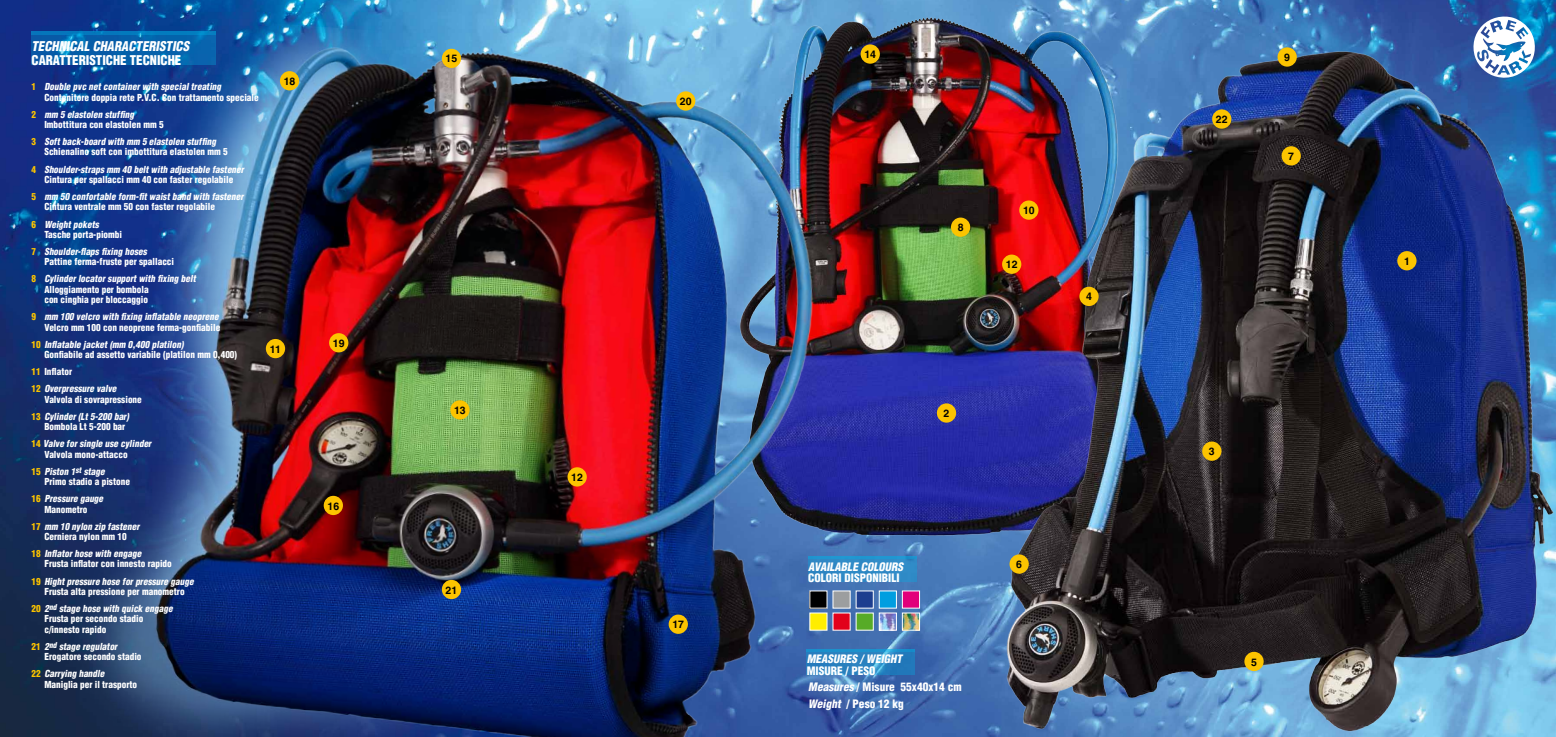
<style>
.page{position:relative;width:1556px;height:737px;background:#fff}
.page>*{position:absolute;margin:0;border:0;box-sizing:border-box;transform-origin:0 0}
.t1{font:italic 900 condensed 13.12px "Helvetica";color:#fff}
.t2{font:900 condensed 13.12px "Helvetica";color:#fff}
.t3{font:900 condensed 11.38px/16.6px "Helvetica";color:#fff}
.t4{font:italic 900 condensed 11.38px "Helvetica";color:#fff}
.t5{font:700 10.5px "Helvetica";color:#000}
.t6{font:900 condensed 9.45px/10.3px "Helvetica";color:#fff}
.t7{font:italic 900 condensed 9.45px/17.2px "Helvetica";letter-spacing:-.225em;color:#fff}
.s1{color:#fcc400}
.s2{font-style:italic}
.s3{font-style:normal;color:#fcc400}
.s4{font-style:normal}
</style>
<div class="page">
<img style="left:0;top:0;width:981px;height:737px">
<img style="left:726px;top:4px;width:255px;height:561px">
<div style="left:860px;top:44px;width:19px;height:20px;background:#fcc400;border-radius:50%"></div>
<div style="left:950px;top:217px;width:20px;height:20px;background:#fcc400;border-radius:50%"></div>
<img style="left:981px;top:0;width:574px;height:737px">
<svg style="left:32px;top:35px;width:35px;height:29px"></svg>
<img style="left:67px;top:13px;width:798px;height:724px">
<div style="left:324px;top:496px;width:19px;height:19px;background:#fcc400;border-radius:50%"></div>
<div style="left:266px;top:339px;width:19px;height:19px;background:#fcc400;border-radius:50%"></div>
<div style="left:1019px;top:200px;width:19px;height:20px;background:#fcc400;border-radius:50%"></div>
<div style="left:442px;top:49px;width:19px;height:19px;background:#fcc400;border-radius:50%"></div>
<svg style="left:32px;top:31px;width:184px;height:4px"></svg>
<svg style="left:1471px;top:15px;width:65px;height:65px"></svg>
<svg style="left:806px;top:651px;width:109px;height:23px;background:#2983c1"></svg>
<hr style="left:806px;top:649px;width:109px;height:2px;background:#00b0e6">
<div style="left:808px;top:556px;width:108px;height:26px;background:#2f89c6"></div>
<hr style="left:808px;top:556px;width:108px;height:3px;background:#00b0e6">
<div style="left:809px;top:591px;width:18px;height:17px;background:#000"></div>
<div style="left:832px;top:590px;width:18px;height:18px;background:#9c9e9f;border:1px solid #fff"></div>
<div style="left:855px;top:590px;width:18px;height:18px;background:#1d3e8f"></div>
<div style="left:878px;top:590px;width:18px;height:18px;background:#009ee0"></div>
<div style="left:901px;top:590px;width:18px;height:18px;background:#e2007a"></div>
<div style="left:809px;top:612px;width:18px;height:18px;background:#ffed00"></div>
<div style="left:832px;top:612px;width:18px;height:18px;background:#e2001a"></div>
<div style="left:855px;top:612px;width:18px;height:18px;background:#57ab27"></div>
<img style="left:880px;top:614px;width:14px;height:14px">
<div style="left:878px;top:612px;width:18px;height:18px;border:1px solid #fff"></div>
<img style="left:903px;top:614px;width:14px;height:14px">
<div style="left:280px;top:71px;width:19px;height:19px;background:#fcc400;border-radius:50%"></div>
<div style="left:676px;top:91px;width:19px;height:20px;background:#fcc400;border-radius:50%"></div>
<div style="left:442px;top:580px;width:19px;height:19px;background:#fcc400;border-radius:50%"></div>
<div style="left:450px;top:400px;width:19px;height:19px;background:#fcc400;border-radius:50%"></div>
<div style="left:567px;top:467px;width:19px;height:19px;background:#fcc400;border-radius:50%"></div>
<div style="left:668px;top:614px;width:20px;height:20px;background:#fcc400;border-radius:50%"></div>
<div style="left:936px;top:403px;width:20px;height:19px;background:#fcc400;border-radius:50%"></div>
<div style="left:1079px;top:287px;width:19px;height:19px;background:#fcc400;border-radius:50%"></div>
<div style="left:1009px;top:554px;width:19px;height:19px;background:#fcc400;border-radius:50%"></div>
<div style="left:1244px;top:652px;width:19px;height:19px;background:#fcc400;border-radius:50%"></div>
<div style="left:1202px;top:441px;width:19px;height:20px;background:#fcc400;border-radius:50%"></div>
<div style="left:1397px;top:251px;width:19px;height:19px;background:#fcc400;border-radius:50%"></div>
<div style="left:1281px;top:146px;width:19px;height:19px;background:#fcc400;border-radius:50%"></div>
<div style="left:1002px;top:254px;width:19px;height:20px;background:#fcc400;border-radius:50%"></div>
<div style="left:329px;top:333px;width:19px;height:19px;background:#fcc400;border-radius:50%"></div>
<div style="left:1211px;top:109px;width:20px;height:20px;background:#fcc400;border-radius:50%"></div>
<div style="left:1277px;top:47px;width:19px;height:20px;background:#fcc400;border-radius:50%"></div>
<h1 class="t1" style="left:32px;top:38px;width:35px">Technica</h1>
<h1 class="t1" style="left:84px;top:38px;width:46px">l characte</h1>
<h1 class="t1" style="left:148px;top:38px;width:14px">ristics</h1>
<h1 class="t2" style="left:32px;top:52px;width:29px">Caratte</h1>
<h1 class="t2" style="left:79px;top:52px;width:14px">ristic</h1>
<h1 class="t2" style="left:113px;top:52px;width:24px">he tecnic</h1>
<h1 class="t2" style="left:168px;top:52px;width:14px">he</h1>
<p class="t6" style="left:44px;top:81px;width:216px;text-indent:-13px"><span class="s1">1</span> <span class="s2">Double pvc netcontainerwith specialtreating<br></span>Contenitore doppia rete P.V.C. Con trattamento speciale</p>
<p class="t6" style="left:44px;top:109px;width:121px;text-indent:-13px"><span class="s1">2</span> <span class="s2">mm 5 elastolen stuffing<br></span>Imbottitura con elastolen mm 5</p>
<p class="t6" style="left:44px;top:136px;width:185px;text-indent:-13px"><span class="s1">3</span> <span class="s2">Softback-board with mm 5 elastolen stuffing<br></span>Schienalino soft con imbottitura elastolen mm 5</p>
<p class="t7" style="left:32px;top:164px;width:216px;line-height:10.3px;text-align:center"><span class="s3">4</span> Shoulder-straps mm 40 beltwith adjustable fastener<br><span class="s4">Cintura per spallacci mm 40 con faster regolabile</span></p>
<p class="t7" style="left:44px;top:191px;width:203px;line-height:10.3px;text-indent:-13px"><span class="s3">5</span> mm 50 confortable form-fitwaistband with fastener<br><span class="s4">Cintura ventrale mm 50 con faster regolabile</span></p>
<p class="t6" style="left:44px;top:219px;width:79px;text-indent:-13px"><span class="s1">6</span> <span class="s2">Weightpokets<br></span>Tasche porta-piombi</p>
<p class="t6" style="left:44px;top:246px;width:131px;text-indent:-13px"><span class="s1">7</span> <span class="s2">Shoulder-flaps fixing hoses<br></span>Pattine ferma-fruste per spallacci</p>
<p class="t6" style="left:44px;top:274px;width:155px;text-indent:-13px"><span class="s1">8</span> <span class="s2">Cylinderlocatorsupportwith fixing belt<br></span>Alloggiamento per bombola<br>con cinghia per bloccaggio</p>
<p class="t7" style="left:32px;top:311px;width:191px;line-height:10.3px;text-align:right"><span class="s3">9</span> mm 100 velcro with fixing inflatable neoprene<br><span class="s4">Velcro mm 100 con neoprene ferma-gonfiabile</span></p>
<p class="t6" style="left:44px;top:339px;width:194px;text-indent:-13px"><span class="s1">1 0</span> <span class="s2">Inflatable jacket(mm 0,400 platilon)<br></span>Gonfiabile ad assetto variabile (platilon mm 0,400)</p>
<p class="t7" style="left:32px;top:363px;width:89px"><span class="s3">11</span> <span class="s4">Inflator<br></span><span class="s3">1 2</span> Overpressure valve</p>
<p class="t6" style="left:32px;top:390px;width:112px;line-height:17.2px;text-indent:13px">Valvola di sovrapressione<br><span class="s1">1 3</span> <span class="s2">Cylinder(Lt5-200 bar)</span></p>
<p class="t7" style="left:32px;top:418px;width:123px;text-indent:13px"><span class="s4">Bombola Lt 5-200 bar<br></span><span class="s3">1 4</span> Valve forsingle use cylinder</p>
<p class="t6" style="left:32px;top:445px;width:98px;line-height:17.2px;text-indent:13px">Valvola mono-attacco<br><span class="s1">1 5</span> <span class="s2">Piston 1</span><sup>st</sup> <span class="s2">stage</span></p>
<p class="t6" style="left:32px;top:473px;width:100px;line-height:17.2px;text-indent:13px">Primo stadio a pistone<br><span class="s1">1 6</span> <span class="s2">Pressure gauge</span></p>
<p class="t7" style="left:32px;top:500px;width:111px;text-indent:13px"><span class="s4">Manometro<br></span><span class="s3">1 7</span> mm 10 nylon zip fastener</p>
<p class="t7" style="left:32px;top:528px;width:113px;text-align:center"><span class="s4">Cerniera nylon mm 10<br></span><span class="s3">1 8</span> Inflatorhose with engage</p>
<p class="t7" style="left:32px;top:555px;width:166px;text-indent:13px"><span class="s4">Frusta inflator con innesto rapido<br></span><span class="s3">1 9</span> Hightpressure hose forpressure gauge</p>
<p class="t6" style="left:32px;top:583px;width:155px;line-height:17.2px;text-indent:13px">Frusta alta pressione per manometro<br><span class="s1">2 0</span> <span class="s2">2</span><sup>nd</sup> <span class="s2">stage hose with quick engage</span></p>
<p class="t6" style="left:44px;top:613px;width:100px">Frusta per secondo stadio c/innesto rapido</p>
<p class="t6" style="left:44px;top:641px;width:99px;text-indent:-13px"><span class="s1">2 1</span> <span class="s2">2</span><sup>nd</sup> <span class="s2">stage regulator<br></span>Erogatore secondo stadio</p>
<p class="t6" style="left:44px;top:668px;width:94px;text-indent:-13px"><span class="s1">2 2</span> <span class="s2">Carrying handle<br></span>Maniglia per il trasporto</p>
<p class="t5" style="left:284px;top:75px;width:13px">18</p>
<p class="t5" style="left:270px;top:342px;width:13px">11</p>
<p class="t5" style="left:333px;top:337px;width:13px">19</p>
<p class="t5" style="left:327px;top:499px;width:13px">16</p>
<p class="t5" style="left:445px;top:52px;width:13px">15</p>
<p class="t5" style="left:454px;top:404px;width:13px">13</p>
<p class="t5" style="left:445px;top:583px;width:13px">21</p>
<p class="t5" style="left:680px;top:95px;width:13px">20</p>
<p class="t5" style="left:571px;top:471px;width:13px">12</p>
<p class="t5" style="left:672px;top:618px;width:13px">17</p>
<p class="t5" style="left:864px;top:48px;width:13px">14</p>
<p class="t5" style="left:957px;top:221px;width:7px">8</p>
<p class="t5" style="left:1022px;top:204px;width:13px">10</p>
<p class="t5" style="left:1005px;top:258px;width:13px">12</p>
<p class="t5" style="left:943px;top:407px;width:7px">2</p>
<p class="t5" style="left:1085px;top:290px;width:7px">4</p>
<p class="t4" style="left:808px;top:559px;width:99px">AVAILABLE COLOURS</p>
<p class="t3" style="left:808px;top:569px;width:93px">COLORI DISPONIBILI</p>
<p class="t4" style="left:806px;top:652px;width:99px">MEASURES / WEIGHT</p>
<p class="t3" style="left:806px;top:662px;width:70px">MISURE / PESO</p>
<p class="t3" style="left:808px;top:678px;width:155px"><span class="s2">Measures</span> / Misure 55x40x14 cm<br><span class="s2">Weight</span> / Peso 12 kg</p>
<p class="t5" style="left:1016px;top:558px;width:7px">6</p>
<p class="t5" style="left:1215px;top:113px;width:13px">22</p>
<p class="t5" style="left:1284px;top:51px;width:7px">9</p>
<p class="t5" style="left:1288px;top:150px;width:7px">7</p>
<p class="t5" style="left:1208px;top:445px;width:7px">3</p>
<p class="t5" style="left:1250px;top:655px;width:7px">5</p>
<p class="t5" style="left:1403px;top:255px;width:7px">1</p>
</div>
